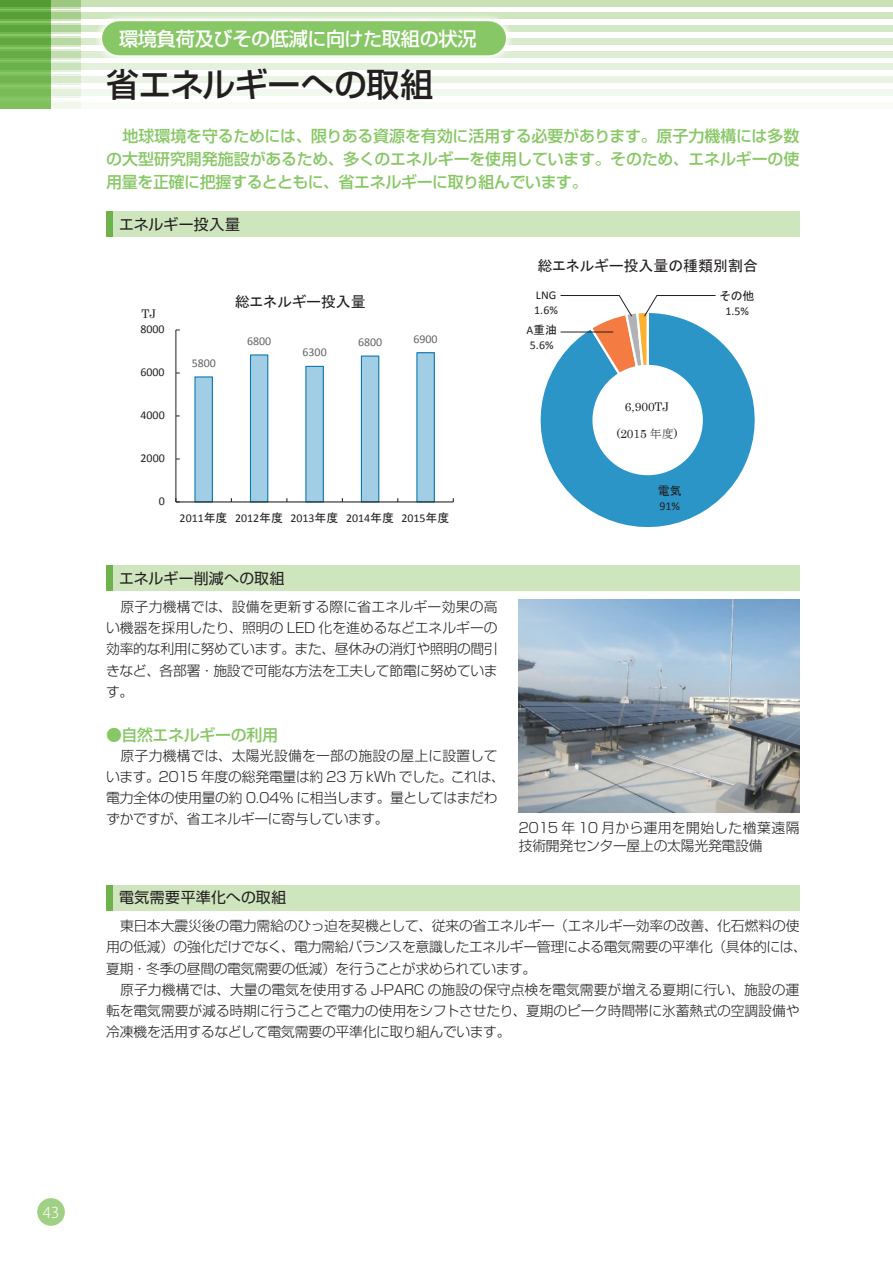
<style>
.page{position:relative;width:893px;height:1263px;background:#fff}
.page>*{position:absolute;margin:0;border:0;box-sizing:border-box;transform-origin:0 0}
.t1{font:500 33px "Shin Go Pro";letter-spacing:-.01em;color:#231f20}
.t2{font:500 19.2px "Shin Go Pro";letter-spacing:-.015em;color:#fff}
.t3{font:500 15.9px/23.4px "Shin Go Pro";letter-spacing:-.02em;color:#87c765;text-align:justify}
.t4{font:15px "MS P Gothic";color:#231f20}
.t5{font:14.85px "Shin Go Pro";letter-spacing:.025em;color:#231f20}
.t6{font:300 14.85px "Koz Go Std";color:#fff}
.t7{font:300 13.8px/21.3px "Shin Go Pro";letter-spacing:-.015em;color:#231f20}
.t8{font:11.85px/14.5px "Calibri";color:#231f20}
.t9{font:11.85px "Calibri";color:#636366}
.t10{font:11.85px "Century";color:#231f20}
.t11{font:11.85px "MS P Gothic";color:#231f20}
.s1{font-family:"MS P Gothic"}
.s2{font-family:"Calibri"}
.s3{font-family:"MS Mincho"}
</style>
<div class="page">
<div style="left:0;top:0;width:893px;height:6px;background:#c8e2b5"></div>
<div style="left:0;top:13px;width:893px;height:6px;background:#cee5bd"></div>
<div style="left:0;top:26px;width:893px;height:6px;background:#d3e8c5"></div>
<div style="left:0;top:38px;width:893px;height:7px;background:#d9ebcc"></div>
<div style="left:0;top:51px;width:893px;height:6px;background:#deedd4"></div>
<div style="left:0;top:64px;width:893px;height:6px;background:#e4f1dc"></div>
<div style="left:0;top:77px;width:893px;height:6px;background:#ebf4e4"></div>
<div style="left:0;top:102px;width:893px;height:6px;background:#f8fbf6"></div>
<div style="left:0;top:89px;width:893px;height:7px;background:#f1f8ed"></div>
<svg style="left:51px;top:0;width:30px;height:9px"></svg>
<svg style="left:51px;top:11px;width:30px;height:10px"></svg>
<svg style="left:51px;top:49px;width:30px;height:11px"></svg>
<svg style="left:51px;top:62px;width:30px;height:10px"></svg>
<div style="left:0;top:100px;width:81px;height:8px;background:#f1f7ed"></div>
<svg style="left:51px;top:23px;width:30px;height:11px"></svg>
<svg style="left:51px;top:36px;width:30px;height:11px"></svg>
<svg style="left:51px;top:74px;width:30px;height:11px"></svg>
<svg style="left:51px;top:87px;width:30px;height:11px"></svg>
<svg style="left:0;top:0;width:51px;height:108px;background:#6fb34d"></svg>
<svg style="left:92px;top:12px;width:422px;height:52px"></svg>
<div style="left:119px;top:21px;width:370px;height:34px;background:#87c765"></div>
<div style="left:106px;top:212px;width:693px;height:25px;background:#cee5bd"></div>
<div style="left:106px;top:212px;width:7px;height:25px;background:#6db24a"></div>
<div style="left:195px;top:377px;width:17px;height:125px;background:#a1cde5"></div>
<div style="left:194px;top:376px;width:19px;height:126px;border:1px solid #0875ae"></div>
<div style="left:250px;top:355px;width:18px;height:147px;background:#a1cde5"></div>
<div style="left:250px;top:354px;width:18px;height:148px;border:1px solid #0875ae"></div>
<div style="left:306px;top:366px;width:17px;height:136px;background:#a1cde5"></div>
<div style="left:305px;top:366px;width:19px;height:136px;border:1px solid #0875ae"></div>
<div style="left:361px;top:356px;width:18px;height:146px;background:#a1cde5"></div>
<div style="left:361px;top:355px;width:18px;height:147px;border:1px solid #0875ae"></div>
<div style="left:417px;top:353px;width:17px;height:149px;background:#a1cde5"></div>
<div style="left:416px;top:352px;width:19px;height:150px;border:1px solid #0875ae"></div>
<hr style="left:176px;top:330px;width:1px;height:172px;background:#231f20">
<hr style="left:176px;top:501px;width:277px;height:1px;background:#231f20">
<svg style="left:175px;top:498px;width:5px;height:5px"></svg>
<svg style="left:540px;top:338px;width:215px;height:190px"></svg>
<svg style="left:560px;top:295px;width:156px;height:82px"></svg>
<hr style="left:560px;top:332px;width:53px;height:1px;background:#231f20">
<div style="left:106px;top:566px;width:693px;height:25px;background:#cee5bd"></div>
<div style="left:106px;top:566px;width:7px;height:25px;background:#6db24a"></div>
<div style="left:106px;top:885px;width:693px;height:25px;background:#cee5bd"></div>
<div style="left:106px;top:885px;width:7px;height:25px;background:#6db24a"></div>
<img style="left:519px;top:600px;width:280px;height:212px">
<div style="left:37px;top:1198px;width:28px;height:28px;background:#a0d083;border-radius:50%"></div>
<h2 class="t2" style="left:119px;top:22px;width:359px">環境負荷及びその低減に向けた取組の状況</h2>
<h1 class="t1" style="left:106px;top:57px;width:329px">省エネルギーへの取組</h1>
<p class="t3" style="left:106px;top:122px;width:695px">　地球環境を守るためには、限りある資源を有効に活用する必要があります。原子力機構には多数の大型研究開発施設があるため、多くのエネルギーを使用しています。そのため、エネルギーの使用量を正確に把握するとともに、省エネルギーに取り組んでいます。</p>
<p class="t5" style="left:119px;top:212px;width:122px">エネルギー投入量</p>
<p class="t10" style="left:142px;top:303px;width:16px">TJ</p>
<p class="t8" style="left:141px;top:322px;width:26px">8000</p>
<p class="t8" style="left:141px;top:365px;width:26px">6000</p>
<p class="t8" style="left:141px;top:408px;width:26px">4000</p>
<p class="t8" style="left:141px;top:451px;width:26px">2000</p>
<p class="t8" style="left:159px;top:494px;width:8px">0</p>
<p class="t4" style="left:235px;top:294px;width:132px">総エネルギー投入量</p>
<p class="t9" style="left:192px;top:356px;width:26px">5800</p>
<p class="t9" style="left:247px;top:334px;width:26px">6800</p>
<p class="t9" style="left:303px;top:345px;width:26px">6300</p>
<p class="t9" style="left:358px;top:335px;width:26px">6800</p>
<p class="t9" style="left:414px;top:331px;width:26px">6900</p>
<p class="t8" style="left:180px;top:510px;width:271px">2011<span class="s1">年度</span> 2012<span class="s1">年度</span> 2013<span class="s1">年度</span> 2014<span class="s1">年度</span> 2015<span class="s1">年度</span></p>
<p class="t5" style="left:119px;top:566px;width:167px">エネルギー削減への取組</p>
<p class="t7" style="left:106px;top:594px;width:393px;text-align:justify">　原子力機構では、設備を更新する際に省エネルギー効果の高い機器を採用したり、照明の LED 化を進めるなどエネルギーの効率的な利用に努めています。また、昼休みの消灯や照明の間引きなど、各部署・施設で可能な方法を工夫して節電に努めています。</p>
<p class="t3" style="left:106px;top:721px;width:174px">●自然エネルギーの利用</p>
<p class="t7" style="left:106px;top:743px;width:400px">　原子力機構では、太陽光設備を一部の施設の屋上に設置しています。2015 年度の総発電量は約 23 万 kWh でした。これは、電力全体の使用量の約 0.04% に相当します。量としてはまだわずかですが、省エネルギーに寄与しています。</p>
<p class="t5" style="left:119px;top:885px;width:169px">電気需要平準化への取組</p>
<p class="t4" style="left:537px;top:258px;width:222px">総エネルギー投入量の種類別割合</p>
<p class="t8" style="left:534px;top:287px;width:25px">LNG<br>1.6%</p>
<p class="t11" style="left:720px;top:290px;width:36px">その他</p>
<p class="t8" style="left:725px;top:303px;width:25px">1.5%</p>
<p class="t11" style="left:526px;top:324px;width:32px"><span class="s2">A</span>重油</p>
<p class="t8" style="left:530px;top:337px;width:25px">5.6%</p>
<p class="t10" style="left:625px;top:397px;width:46px">6,900TJ</p>
<p class="t10" style="left:616px;top:423px;width:63px">(2015 <span class="s3">年度</span>)</p>
<p class="t11" style="left:658px;top:485px;width:25px">電気</p>
<p class="t8" style="left:659px;top:498px;width:22px">91%</p>
<p class="t7" style="left:519px;top:817px;width:282px;line-height:18.1px">2015 年 10 月から運用を開始した楢葉遠隔技術開発センター屋上の太陽光発電設備</p>
<p class="t7" style="left:106px;top:913px;width:702px">　東日本大震災後の電力需給のひっ迫を契機として、従来の省エネルギー（エネルギー効率の改善、化石燃料の使用の低減）の強化だけでなく、電力需給バランスを意識したエネルギー管理による電気需要の平準化（具体的には、夏期・冬季の昼間の電気需要の低減）を行うことが求められています。<br>　原子力機構では、大量の電気を使用する J-PARC の施設の保守点検を電気需要が増える夏期に行い、施設の運転を電気需要が減る時期に行うことで電力の使用をシフトさせたり、夏期のピーク時間帯に氷蓄熱式の空調設備や冷凍機を活用するなどして電気需要の平準化に取り組んでいます。</p>
<p class="t6" style="left:43px;top:1203px;width:18px">43</p>
</div>
